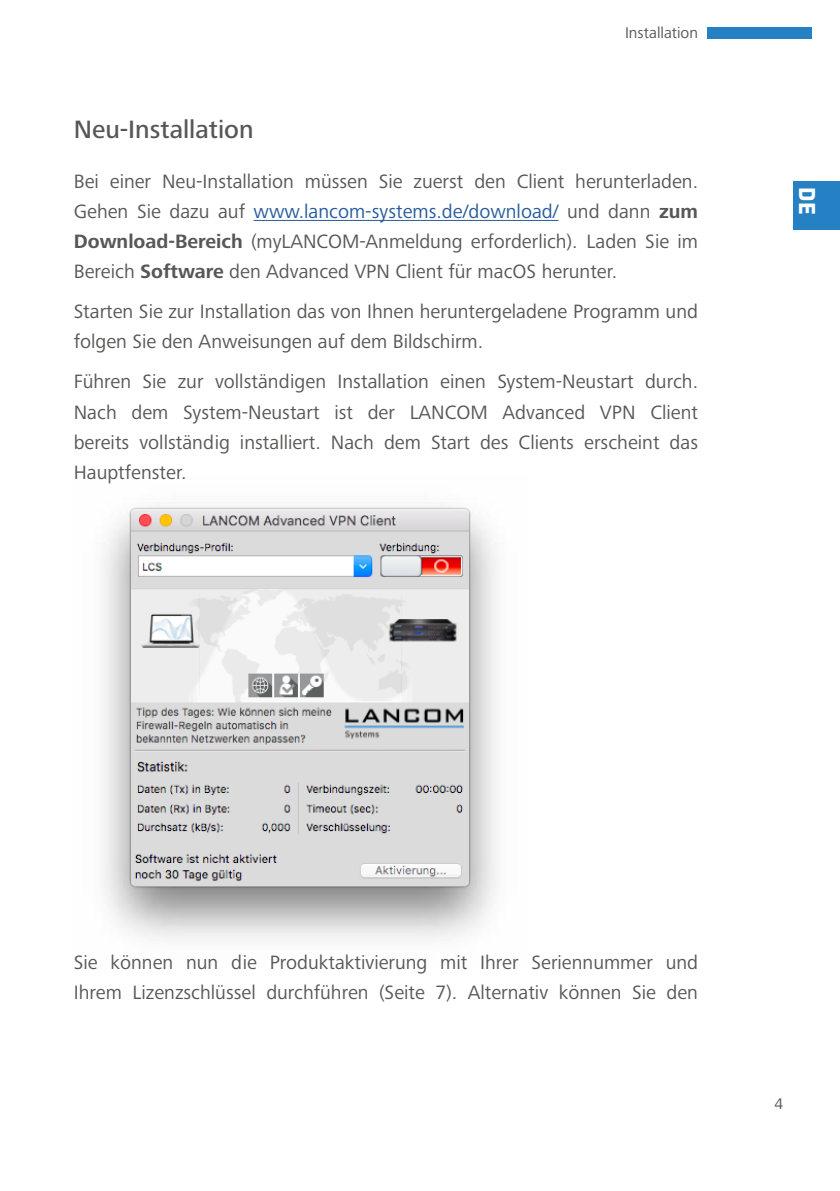
<style>
.page{position:relative;width:840px;height:1191px;background:#fff}
.page>*{position:absolute;margin:0;border:0;box-sizing:border-box;transform-origin:0 0}
.t1{font:500 26px "Frutiger Next Pro";color:#575756}
.t2{font:700 24px "Klavika Basic";color:#fff}
.t3{font:20px/30px "Frutiger Next Pro";color:#575756;text-align:justify}
.t4{font:16px "Frutiger Next Pro";color:#575756}
.s1{color:#275b9b}
.s2{font-weight:700}
</style>
<div class="page">
<div style="left:793px;top:181px;width:46px;height:49px;background:#2581c4"></div>
<div style="left:706px;top:27px;width:105px;height:12px;background:#2581c4"></div>
<hr style="left:253px;top:220px;width:305px;height:1px;background:#275b9b">
<img style="left:103px;top:506px;width:394px;height:434px">
<p class="t4" style="left:624px;top:24px;width:75px">Installation</p>
<h1 class="t1" style="left:74px;top:115px;width:181px">Neu-Installation</h1>
<p class="t3" style="left:74px;top:167px;width:625px">Bei einer Neu-Installation müssen Sie zuerst den Client herunterladen.<br>Gehen Sie dazu auf <span class="s1">www.lancom-systems.de/download/</span> und dann <span class="s2">zum Download-Bereich</span> (myLANCOM-Anmeldung erforderlich). Laden Sie im Bereich <span class="s2">Software</span> den Advanced VPN Client für macOS herunter.</p>
<p class="t3" style="left:74px;top:297px;width:625px">Starten Sie zur Installation das von Ihnen heruntergeladene Programm und folgen Sie den Anweisungen auf dem Bildschirm.</p>
<p class="t3" style="left:74px;top:367px;width:625px">Führen Sie zur vollständigen Installation einen System-Neustart durch.<br>Nach dem System-Neustart ist der LANCOM Advanced VPN Client bereits vollständig installiert. Nach dem Start des Clients erscheint das Hauptfenster.</p>
<p class="t2" style="left:824px;top:187px;width:29px;rotate:90deg">DE</p>
<p class="t3" style="left:74px;top:947px;width:625px">Sie können nun die Produktaktivierung mit Ihrer Seriennummer und<br>Ihrem Lizenzschlüssel durchführen (Seite 7). Alternativ können Sie den</p>
<p class="t4" style="left:774px;top:1094px;width:10px">4</p>
</div>
